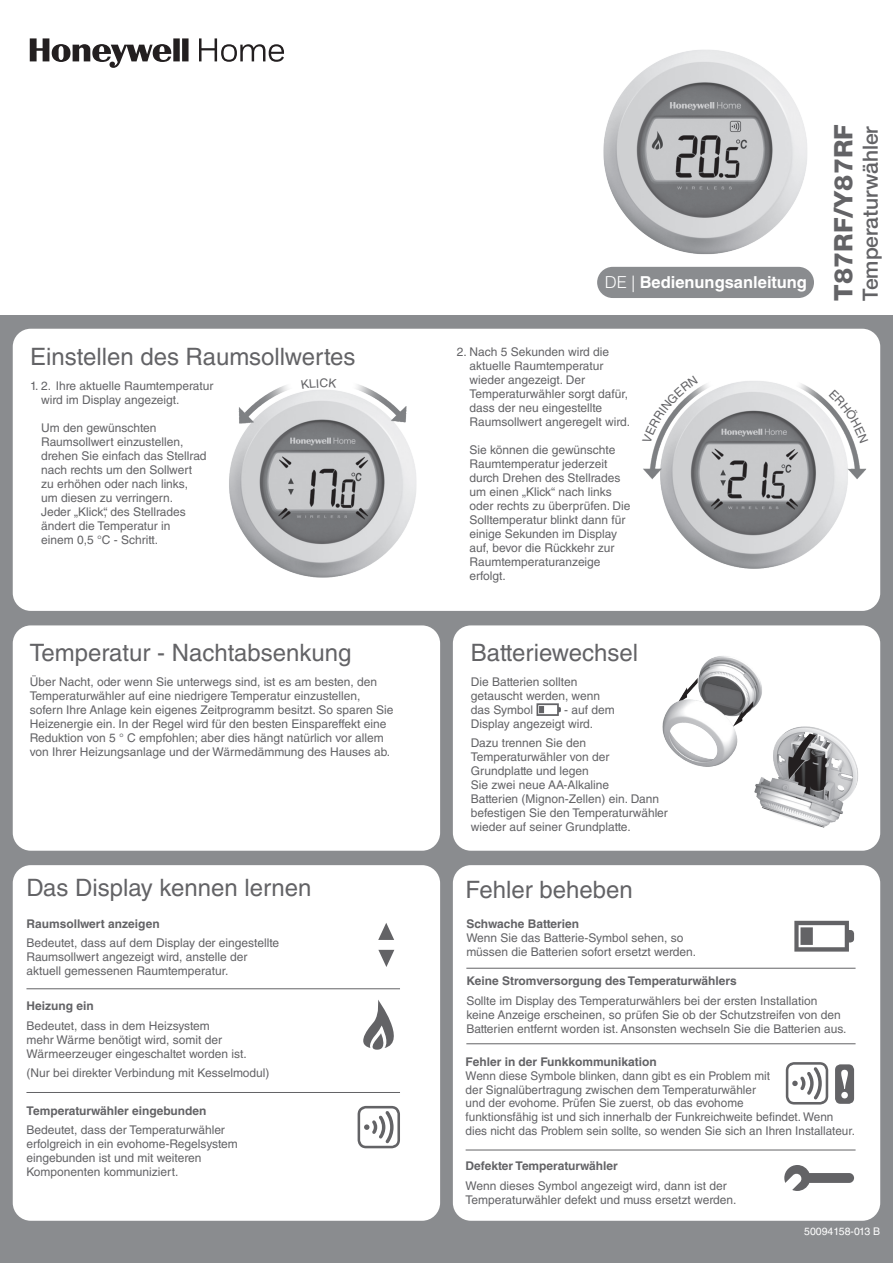
<style>
.page{position:relative;width:893px;height:1263px;background:#fff}
.page>*{position:absolute;margin:0;border:0;box-sizing:border-box;transform-origin:0 0}
.t1{font:800 25.5px "Helvetica Neue";color:#636366}
.t2{font:24px "Helvetica LT Std";color:#636366}
.t3{font:500 21px "Helvetica Neue";color:#636366}
.t4{font:700 16.5px "Helvetica LT Std";color:#fff}
.BODY{font:12px/14px "Helvetica LT Std";color:#636366}
.BODY_BOLD{font:700 12px "Helvetica LT Std";color:#636366}
.t5{font:10.5px "Helvetica LT Std";color:#fff}
.s1{font-weight:300}
</style>
<div class="page">
<div style="left:0;top:316px;width:893px;height:947px;background:#8a8c8f"></div>
<div style="left:13px;top:329px;width:867px;height:282px;background:#fff;border-radius:18px"></div>
<div style="left:13px;top:625px;width:427px;height:226px;background:#fff;border-radius:18px"></div>
<div style="left:13px;top:865px;width:427px;height:356px;background:#fff;border-radius:18px"></div>
<div style="left:453px;top:865px;width:427px;height:356px;background:#fff;border-radius:18px"></div>
<div style="left:453px;top:625px;width:427px;height:226px;background:#fff;border-radius:18px"></div>
<svg style="left:536px;top:703px;width:25px;height:13px"></svg>
<img style="left:662px;top:656px;width:100px;height:111px">
<img style="left:750px;top:719px;width:108px;height:109px">
<div style="left:597px;top:267px;width:217px;height:31px;background:#8a8c8f;border-radius:16px"></div>
<img style="left:603px;top:50px;width:204px;height:205px">
<svg style="left:378px;top:923px;width:16px;height:44px"></svg>
<svg style="left:363px;top:1000px;width:31px;height:50px"></svg>
<svg style="left:358px;top:1106px;width:42px;height:42px"></svg>
<hr style="left:26px;top:988px;width:374px;height:1px;background:#636366">
<hr style="left:26px;top:1092px;width:374px;height:1px;background:#636366">
<hr style="left:466px;top:968px;width:389px;height:1px;background:#636366">
<hr style="left:466px;top:1043px;width:389px;height:1px;background:#636366">
<hr style="left:466px;top:1150px;width:389px;height:1px;background:#636366">
<svg style="left:784px;top:1165px;width:70px;height:26px"></svg>
<svg style="left:794px;top:921px;width:60px;height:30px"></svg>
<svg style="left:786px;top:1062px;width:42px;height:42px"></svg>
<svg style="left:835px;top:1064px;width:19px;height:40px"></svg>
<svg style="left:30px;top:38px;width:254px;height:30px"></svg>
<img style="left:229px;top:384px;width:188px;height:194px">
<img style="left:643px;top:381px;width:223px;height:188px">
<svg style="left:301px;top:384px;width:36px;height:5px"></svg>
<svg style="left:829px;top:389px;width:37px;height:54px"></svg>
<svg style="left:643px;top:381px;width:55px;height:62px"></svg>
<h1 class="t2" style="left:30px;top:342px;width:327px">Einstellen des Raumsollwertes</h1>
<p class="BODY" style="left:41px;top:379px;width:174px;text-indent:-11px">1. 2. Ihre aktuelle Raumtemperatur wird im Display angezeigt.</p>
<p class="BODY" style="left:41px;top:421px;width:167px">Um den gewünschten<br>Raumsollwert einzustellen, drehen Sie einfach das Stellrad nach rechts um den Sollwert zu erhöhen oder nach links, um diesen zu verringern.<br>Jeder „Klick“, des Stellrades ändert die Temperatur in<br>einem 0,5 °C - Schritt.</p>
<h1 class="t2" style="left:30px;top:638px;width:323px">Temperatur - Nachtabsenkung</h1>
<p class="BODY" style="left:30px;top:675px;width:365px">Über Nacht, oder wenn Sie unterwegs sind, ist es am besten, den Temperaturwähler auf eine niedrigere Temperatur einzustellen, sofern Ihre Anlage kein eigenes Zeitprogramm besitzt. So sparen Sie Heizenergie ein. In der Regel wird für den besten Einspareffekt eine Reduktion von 5 ° C empfohlen; aber dies hängt natürlich vor allem von Ihrer Heizungsanlage und der Wärmedämmung des Hauses ab.</p>
<h1 class="t2" style="left:26px;top:874px;width:287px">Das Display kennen lernen</h1>
<p class="BODY_BOLD" style="left:26px;top:916px;width:135px">Raumsollwert anzeigen</p>
<p class="BODY" style="left:26px;top:936px;width:254px">Bedeutet, dass auf dem Display der eingestellte<br>Raumsollwert angezeigt wird, anstelle der aktuell gemessenen Raumtemperatur.</p>
<p class="BODY_BOLD" style="left:26px;top:998px;width:69px">Heizung ein</p>
<p class="BODY" style="left:26px;top:1018px;width:222px">Bedeutet, dass in dem Heizsystem<br>mehr Wärme benötigt wird, somit der<br>Wärmeerzeuger eingeschaltet worden ist.</p>
<p class="BODY" style="left:26px;top:1066px;width:245px">(Nur bei direkter Verbindung mit Kesselmodul)</p>
<p class="BODY_BOLD" style="left:26px;top:1103px;width:182px">Temperaturwähler eingebunden</p>
<p class="BODY" style="left:26px;top:1123px;width:213px">Bedeutet, dass der Temperaturwähler erfolgreich in ein evohome-Regelsystem eingebunden ist und mit weiteren Komponenten kommuniziert.</p>
<p class="t4" style="left:605px;top:272px;width:204px"><span class="s1">DE |</span> Bedienungsanleitung</p>
<p class="BODY" style="left:470px;top:345px;width:162px;text-indent:-13px">2. Nach 5 Sekunden wird die aktuelle Raumtemperatur wieder angezeigt. Der<br>Temperaturwähler sorgt dafür, dass der neu eingestellte<br>Raumsollwert angeregelt wird.</p>
<p class="BODY" style="left:470px;top:443px;width:163px">Sie können die gewünschte<br>Raumtemperatur jederzeit durch Drehen des Stellrades um einen „Klick“ nach links oder rechts zu überprüfen. Die<br>Solltemperatur blinkt dann für einige Sekunden im Display auf, bevor die Rückkehr zur<br>Raumtemperaturanzeige erfolgt.</p>
<h1 class="t2" style="left:471px;top:638px;width:169px">Batteriewechsel</h1>
<p class="BODY" style="left:471px;top:675px;width:131px">Die Batterien sollten getauscht werden, wenn das Symbol</p>
<p class="BODY" style="left:471px;top:703px;width:145px;text-indent:93px">- auf dem<br>Display angezeigt wird.</p>
<p class="BODY" style="left:471px;top:736px;width:199px">Dazu trennen Sie den<br>Temperaturwähler von der<br>Grundplatte und legen<br>Sie zwei neue AA-Alkaline<br>Batterien (Mignon-Zellen) ein. Dann befestigen Sie den Temperaturwähler wieder auf seiner Grundplatte.</p>
<p class="t1" style="left:828px;top:301px;width:178px;rotate:-90deg">T87RF/Y87RF</p>
<p class="t3" style="left:858px;top:301px;width:176px;rotate:-90deg">Temperaturwähler</p>
<h1 class="t2" style="left:466px;top:875px;width:169px">Fehler beheben</h1>
<p class="BODY_BOLD" style="left:466px;top:916px;width:114px">Schwache Batterien</p>
<p class="BODY" style="left:466px;top:930px;width:231px">Wenn Sie das Batterie-Symbol sehen, so müssen die Batterien sofort ersetzt werden.</p>
<p class="BODY_BOLD" style="left:466px;top:974px;width:272px">Keine Stromversorgung des Temperaturwählers</p>
<p class="BODY" style="left:466px;top:994px;width:382px">Sollte im Display des Temperaturwählers bei der ersten Installation keine Anzeige erscheinen, so prüfen Sie ob der Schutzstreifen von den<br>Batterien entfernt worden ist. Ansonsten wechseln Sie die Batterien aus.</p>
<p class="BODY_BOLD" style="left:466px;top:1054px;width:193px">Fehler in der Funkkommunikation</p>
<p class="BODY" style="left:466px;top:1068px;width:391px">Wenn diese Symbole blinken, dann gibt es ein Problem mit<br>der Signalübertragung zwischen dem Temperaturwähler<br>und der evohome. Prüfen Sie zuerst, ob das evohome<br>funktionsfähig ist und sich innerhalb der Funkreichweite befindet. Wenn dies nicht das Problem sein sollte, so wenden Sie sich an Ihren Installateur.</p>
<p class="BODY_BOLD" style="left:466px;top:1159px;width:154px">Defekter Temperaturwähler</p>
<p class="BODY" style="left:466px;top:1179px;width:272px">Wenn dieses Symbol angezeigt wird, dann ist der<br>Temperaturwähler defekt und muss ersetzt werden.</p>
<p class="t5" style="left:804px;top:1226px;width:78px">50094158-013 B</p>
</div>
